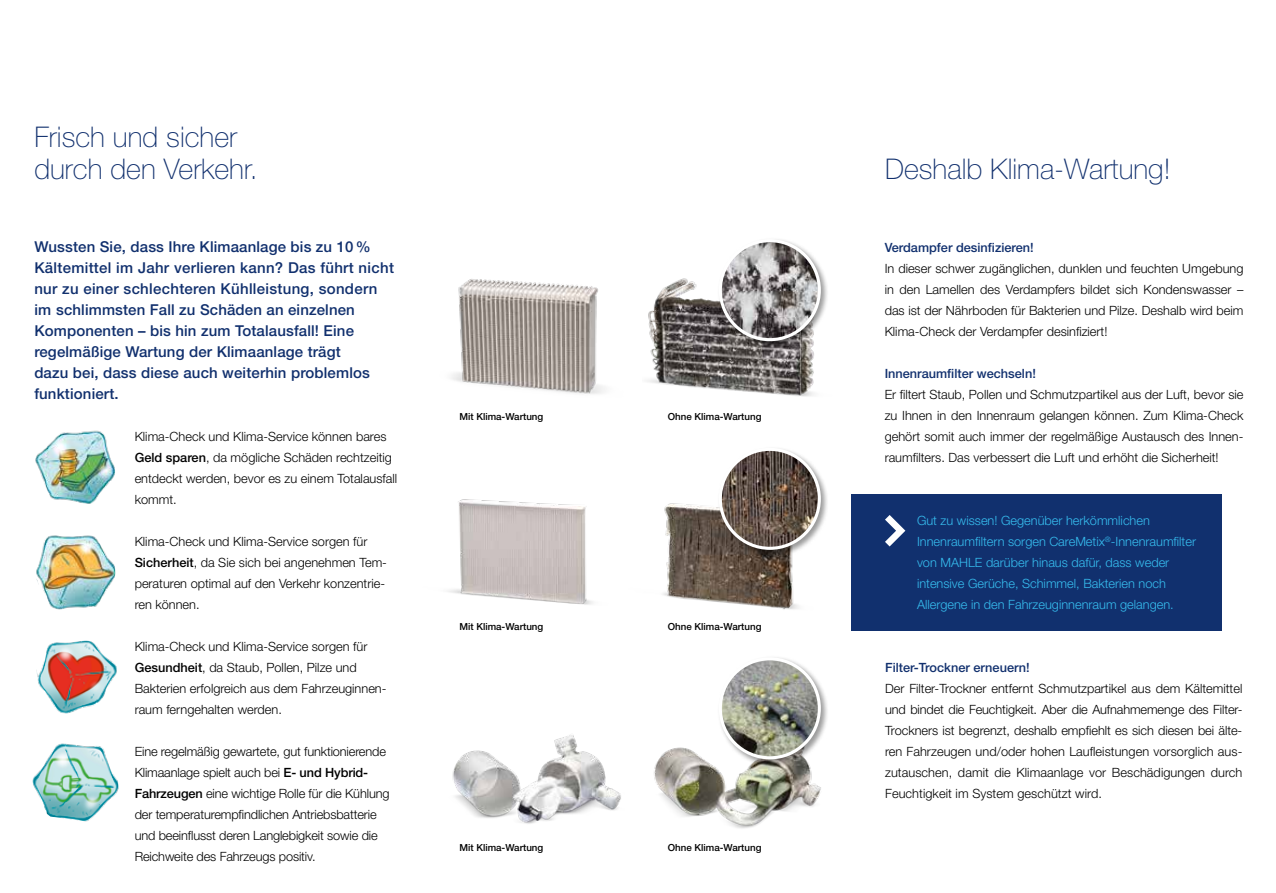
<style>
.page{position:relative;width:1276px;height:893px;background:#fff}
.page>*{position:absolute;margin:0;border:0;box-sizing:border-box;transform-origin:0 0}
.t1{font:100 28.5px/31.5px "Helvetica Neue LT Std";color:#11306e}
.t2{font:500 15px/21px "Helvetica Neue LT Std";letter-spacing:.01em;color:#11306e}
.t3{font:300 12.75px/21px "Helvetica Neue LT Std";color:#000}
.t4{font:300 12.75px/21px "Helvetica Neue LT Std";color:#36bcee}
.t5{font:500 12.75px "Helvetica Neue LT Std";color:#11306e}
.t6{font:500 9.75px "Helvetica Neue LT Std";color:#000}
.s1{font-weight:500}
</style>
<div class="page">
<img style="left:452px;top:735px;width:169px;height:89px">
<img style="left:663px;top:503px;width:136px;height:107px">
<img style="left:448px;top:499px;width:145px;height:106px">
<img style="left:451px;top:279px;width:154px;height:115px">
<img style="left:647px;top:278px;width:167px;height:119px">
<img style="left:654px;top:747px;width:167px;height:82px">
<div style="left:717px;top:655px;width:112px;height:113px;background:#000;opacity:.4"></div>
<img style="left:720px;top:659px;width:99px;height:99px;border-radius:49px">
<div style="left:719px;top:657px;width:102px;height:102px;border:3px solid #fff;border-radius:50%"></div>
<div style="left:717px;top:446px;width:112px;height:112px;background:#000;opacity:.4"></div>
<img style="left:720px;top:449px;width:99px;height:99px;border-radius:49px">
<div style="left:719px;top:448px;width:102px;height:102px;border:3px solid #fff;border-radius:50%"></div>
<div style="left:717px;top:237px;width:112px;height:113px;background:#000;opacity:.4"></div>
<img style="left:720px;top:241px;width:99px;height:99px;border-radius:49px">
<div style="left:719px;top:239px;width:102px;height:102px;border:3px solid #fff;border-radius:50%"></div>
<div style="left:850px;top:494px;width:371px;height:137px;background:#11306e"></div>
<svg style="left:885px;top:515px;width:20px;height:31px"></svg>
<img style="left:35px;top:430px;width:80px;height:74px">
<img style="left:36px;top:535px;width:79px;height:75px">
<img style="left:36px;top:641px;width:81px;height:73px">
<img style="left:32px;top:743px;width:87px;height:79px">
<h1 class="t1" style="left:34px;top:121px;width:225px">Frisch und sicher durch den Verkehr.</h1>
<p class="t2" style="left:34px;top:236px;width:361px">Wussten Sie, dass Ihre Klimaanlage bis zu 10% Kältemittel im Jahr verlieren kann? Das führt nicht nur zu einer schlechteren Kühlleistung, sondern im schlimmsten Fall zu Schäden an einzelnen Komponenten – bis hin zum Totalausfall! Eine regelmäßige Wartung der Klimaanlage trägt<br>dazu bei, dass diese auch weiterhin problemlos funktioniert.</p>
<p class="t3" style="left:135px;top:426px;width:264px">Klima-Check und Klima-Service können bares <span class="s1">Geld sparen</span>, da mögliche Schäden rechtzeitig entdeckt werden, bevor es zu einem Totalausfall kommt.</p>
<p class="t3" style="left:135px;top:531px;width:254px">Klima-Check und Klima-Service sorgen für <span class="s1">Sicherheit</span>, da Sie sich bei angenehmen Tem&shy;peraturen optimal auf den Verkehr konzentrie&shy;ren können.</p>
<p class="t3" style="left:135px;top:636px;width:253px">Klima-Check und Klima-Service sorgen für <span class="s1">Gesundheit</span>, da Staub, Pollen, Pilze und Bakterien erfolgreich aus dem Fahrzeuginnen&shy;raum ferngehalten werden.</p>
<p class="t3" style="left:135px;top:741px;width:256px">Eine regelmäßig gewartete, gut funktionierende Klimaanlage spielt auch bei <span class="s1">E- und Hybrid-Fahrzeugen</span> eine wichtige Rolle für die Kühlung der temperaturempfindlichen Antriebsbatterie und beeinflusst deren Langlebigkeit sowie die Reichweite des Fahrzeugs positiv.</p>
<p class="t6" style="left:459px;top:411px;width:85px">Mit Klima-Wartung</p>
<p class="t6" style="left:459px;top:621px;width:85px">Mit Klima-Wartung</p>
<p class="t6" style="left:459px;top:841px;width:85px">Mit Klima-Wartung</p>
<p class="t6" style="left:668px;top:411px;width:95px">Ohne Klima-Wartung</p>
<p class="t6" style="left:668px;top:621px;width:95px">Ohne Klima-Wartung</p>
<p class="t6" style="left:668px;top:841px;width:95px">Ohne Klima-Wartung</p>
<h1 class="t1" style="left:885px;top:153px;width:287px">Deshalb Klima-Wartung!</h1>
<p class="t5" style="left:884px;top:240px;width:151px">Verdampfer desinfizieren!</p>
<p class="t3" style="left:884px;top:258px;width:360px;text-align:justify">In dieser schwer zugänglichen, dunklen und feuchten Umgebung in den Lamellen des Verdampfers bildet sich Kondenswasser – das ist der Nährboden für Bakterien und Pilze. Deshalb wird beim Klima-Check der Verdampfer desinfiziert!</p>
<p class="t5" style="left:884px;top:366px;width:153px">Innenraumfilter wechseln!</p>
<p class="t3" style="left:884px;top:384px;width:360px;text-align:justify">Er filtert Staub, Pollen und Schmutzpartikel aus der Luft, bevor sie zu Ihnen in den Innenraum gelangen können. Zum Klima-Check gehört somit auch immer der regelmäßige Austausch des Innen&shy;raumfilters. Das verbessert die Luft und erhöht die Sicherheit!</p>
<p class="t4" style="left:917px;top:510px;width:280px">Gut zu wissen! Gegenüber herkömmlichen Innenraumfiltern sorgen CareMetix<sup>®</sup>-Innenraumfilter von MAHLE darüber hinaus dafür, dass weder intensive Gerüche, Schimmel, Bakterien noch Allergene in den Fahrzeuginnenraum gelangen.</p>
<p class="t5" style="left:885px;top:660px;width:146px">Filter-Trockner erneuern!</p>
<p class="t3" style="left:885px;top:678px;width:359px;text-align:justify">Der Filter-Trockner entfernt Schmutzpartikel aus dem Kältemittel und bindet die Feuchtigkeit. Aber die Aufnahmemenge des Filter-Trockners ist begrenzt, deshalb empfiehlt es sich diesen bei älte&shy;ren Fahrzeugen und/oder hohen Laufleistungen vorsorglich aus&shy;zutauschen, damit die Klimaanlage vor Beschädigungen durch Feuchtigkeit im System geschützt wird.</p>
</div>
